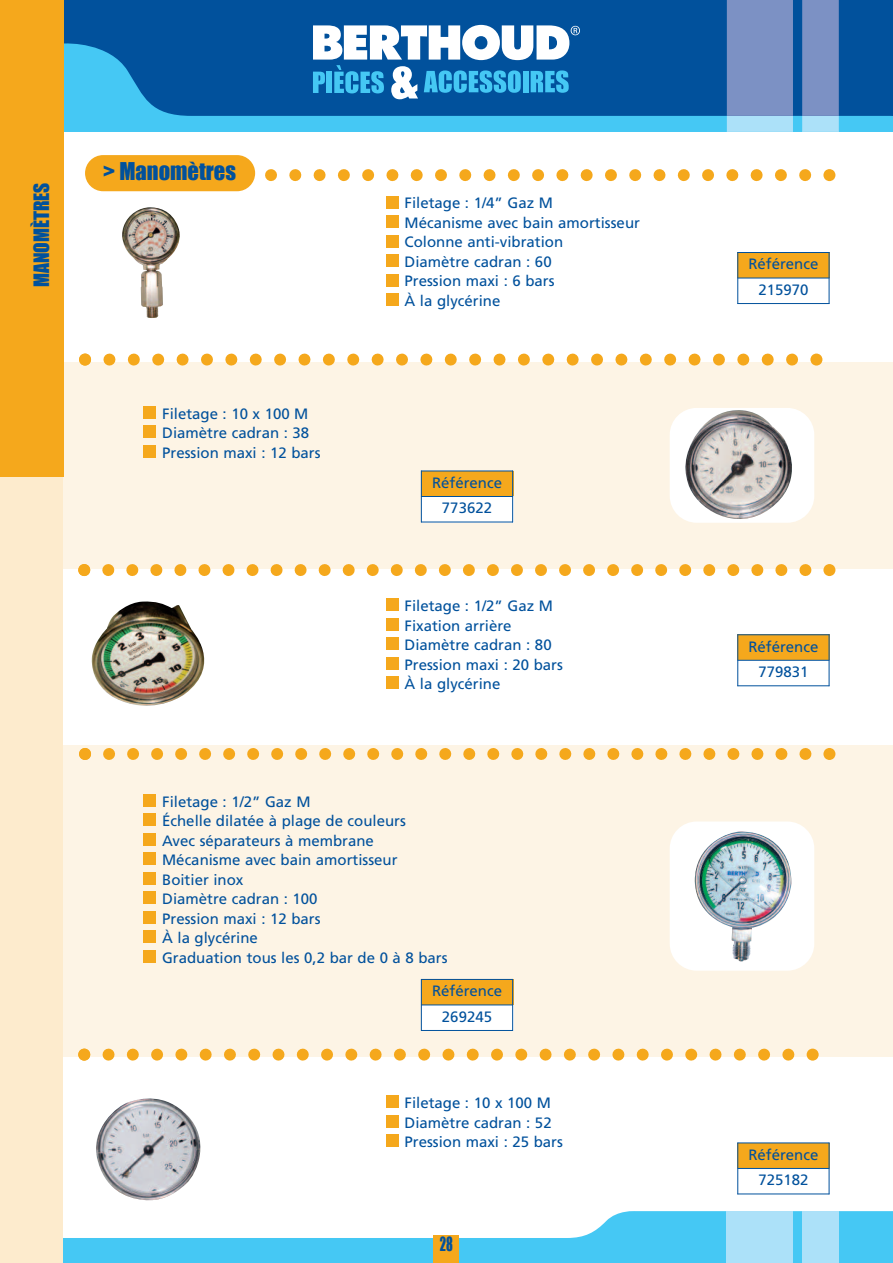
<style>
.page{position:relative;width:893px;height:1263px;background:#fff}
.page>*{position:absolute;margin:0;border:0;box-sizing:border-box;transform-origin:0 0}
.t1{font:22.5px "Impact";color:#01519c}
.t2{font:19.5px "Impact";color:#01519c}
.t3{font:18px "Impact";color:#01519c;scale:.7 1}
.t4{font:15px/19.5px "Frutiger";color:#01519c}
</style>
<div class="page">
<div style="left:0;top:745px;width:893px;height:311px;background:#fdf4e5"></div>
<div style="left:0;top:0;width:893px;height:132px;background:#45c8f4"></div>
<svg style="left:64px;top:0;width:829px;height:116px;background:#065aa2"></svg>
<svg style="left:62px;top:1210px;width:831px;height:53px;fill:#45c8f4"></svg>
<svg style="left:727px;top:116px;width:66px;height:16px"></svg>
<div style="left:727px;top:0;width:66px;height:116px;background:#7c91c4"></div>
<svg style="left:802px;top:116px;width:37px;height:16px"></svg>
<div style="left:802px;top:0;width:37px;height:116px;background:#7c91c4"></div>
<div style="left:727px;top:1211px;width:66px;height:52px;background:#ace1f9"></div>
<div style="left:802px;top:1211px;width:37px;height:52px;background:#ace1f9"></div>
<div style="left:0;top:363px;width:893px;height:206px;background:#fdf4e5"></div>
<svg style="left:79px;top:354px;width:725px;height:12px"></svg>
<svg style="left:810px;top:354px;width:12px;height:12px"></svg>
<svg style="left:253px;top:169px;width:559px;height:12px"></svg>
<svg style="left:823px;top:169px;width:12px;height:12px"></svg>
<div style="left:0;top:134px;width:62px;height:1129px;background:#fdebcd"></div>
<div style="left:85px;top:155px;width:170px;height:36px;background:#f5a81c;border-radius:18px"></div>
<div style="left:386px;top:293px;width:12px;height:13px;background:#f5a81c"></div>
<div style="left:386px;top:274px;width:12px;height:12px;background:#f5a81c"></div>
<div style="left:386px;top:254px;width:12px;height:13px;background:#f5a81c"></div>
<div style="left:386px;top:235px;width:12px;height:12px;background:#f5a81c"></div>
<div style="left:386px;top:215px;width:12px;height:13px;background:#f5a81c"></div>
<div style="left:386px;top:196px;width:12px;height:12px;background:#f5a81c"></div>
<img style="left:122px;top:207px;width:57px;height:111px">
<div style="left:670px;top:408px;width:144px;height:115px;background:#fff;border-radius:27px"></div>
<img style="left:685px;top:410px;width:107px;height:109px">
<svg style="left:78px;top:564px;width:734px;height:12px"></svg>
<svg style="left:823px;top:564px;width:12px;height:12px"></svg>
<div style="left:386px;top:676px;width:12px;height:13px;background:#f5a81c"></div>
<div style="left:386px;top:657px;width:12px;height:13px;background:#f5a81c"></div>
<div style="left:386px;top:637px;width:12px;height:13px;background:#f5a81c"></div>
<div style="left:386px;top:618px;width:12px;height:13px;background:#f5a81c"></div>
<div style="left:386px;top:598px;width:12px;height:13px;background:#f5a81c"></div>
<img style="left:91px;top:601px;width:113px;height:105px">
<div style="left:143px;top:445px;width:13px;height:12px;background:#f5a81c"></div>
<div style="left:143px;top:425px;width:13px;height:13px;background:#f5a81c"></div>
<div style="left:143px;top:406px;width:13px;height:12px;background:#f5a81c"></div>
<svg style="left:79px;top:748px;width:733px;height:12px"></svg>
<svg style="left:823px;top:748px;width:12px;height:12px"></svg>
<div style="left:670px;top:821px;width:144px;height:150px;background:#fff;border-radius:27px"></div>
<img style="left:695px;top:831px;width:96px;height:130px">
<div style="left:143px;top:930px;width:13px;height:13px;background:#f5a81c"></div>
<div style="left:143px;top:911px;width:13px;height:13px;background:#f5a81c"></div>
<div style="left:143px;top:891px;width:13px;height:13px;background:#f5a81c"></div>
<div style="left:143px;top:872px;width:13px;height:13px;background:#f5a81c"></div>
<div style="left:143px;top:852px;width:13px;height:13px;background:#f5a81c"></div>
<div style="left:143px;top:833px;width:13px;height:13px;background:#f5a81c"></div>
<div style="left:143px;top:813px;width:13px;height:13px;background:#f5a81c"></div>
<div style="left:143px;top:794px;width:13px;height:13px;background:#f5a81c"></div>
<div style="left:143px;top:950px;width:13px;height:13px;background:#f5a81c"></div>
<div style="left:434px;top:1235px;width:25px;height:28px;background:#f5a81c"></div>
<div style="left:0;top:0;width:64px;height:476px;background:#f5a81c"></div>
<div style="left:737px;top:252px;width:92px;height:26px;background:#f5a81c"></div>
<hr style="left:737px;top:252px;width:1px;height:52px;background:#01519c">
<hr style="left:829px;top:252px;width:1px;height:52px;background:#01519c">
<hr style="left:737px;top:252px;width:92px;height:1px;background:#01519c">
<hr style="left:737px;top:278px;width:92px;height:1px;background:#01519c">
<hr style="left:737px;top:303px;width:92px;height:1px;background:#01519c">
<div style="left:737px;top:634px;width:92px;height:26px;background:#f5a81c"></div>
<hr style="left:737px;top:634px;width:1px;height:52px;background:#01519c">
<hr style="left:829px;top:634px;width:1px;height:52px;background:#01519c">
<hr style="left:737px;top:634px;width:92px;height:1px;background:#01519c">
<hr style="left:737px;top:660px;width:92px;height:1px;background:#01519c">
<hr style="left:737px;top:685px;width:92px;height:1px;background:#01519c">
<svg style="left:78px;top:1048px;width:723px;height:12px"></svg>
<svg style="left:807px;top:1048px;width:12px;height:12px"></svg>
<div style="left:386px;top:1134px;width:12px;height:13px;background:#f5a81c"></div>
<div style="left:386px;top:1115px;width:12px;height:12px;background:#f5a81c"></div>
<div style="left:386px;top:1095px;width:12px;height:13px;background:#f5a81c"></div>
<img style="left:96px;top:1098px;width:105px;height:102px">
<div style="left:737px;top:1142px;width:92px;height:26px;background:#f5a81c"></div>
<hr style="left:737px;top:1142px;width:1px;height:52px;background:#01519c">
<hr style="left:829px;top:1142px;width:1px;height:52px;background:#01519c">
<hr style="left:737px;top:1142px;width:92px;height:1px;background:#01519c">
<hr style="left:737px;top:1168px;width:92px;height:1px;background:#01519c">
<hr style="left:737px;top:1193px;width:92px;height:1px;background:#01519c">
<div style="left:421px;top:471px;width:92px;height:25px;background:#f5a81c"></div>
<div style="left:421px;top:496px;width:92px;height:26px;background:#fff"></div>
<hr style="left:421px;top:471px;width:1px;height:51px;background:#01519c">
<hr style="left:512px;top:471px;width:1px;height:51px;background:#01519c">
<hr style="left:421px;top:471px;width:92px;height:1px;background:#01519c">
<hr style="left:421px;top:496px;width:92px;height:1px;background:#01519c">
<hr style="left:421px;top:522px;width:92px;height:1px;background:#01519c">
<div style="left:421px;top:979px;width:92px;height:26px;background:#f5a81c"></div>
<div style="left:421px;top:1005px;width:92px;height:26px;background:#fff"></div>
<hr style="left:421px;top:979px;width:1px;height:52px;background:#01519c">
<hr style="left:512px;top:979px;width:1px;height:52px;background:#01519c">
<hr style="left:421px;top:979px;width:92px;height:1px;background:#01519c">
<hr style="left:421px;top:1004px;width:92px;height:1px;background:#01519c">
<hr style="left:421px;top:1030px;width:92px;height:1px;background:#01519c">
<svg style="left:313px;top:25px;width:267px;height:74px;background:#69a4ce"></svg>
<h2 class="t2" style="left:29px;top:287px;width:106px;rotate:-90deg">MANOMÈTRES</h2>
<h1 class="t1" style="left:103px;top:158px;width:134px">&gt; Manomètres</h1>
<p class="t4" style="left:162px;top:405px;width:160px">Filetage : 10 x 100 M<br>Diamètre cadran : 38<br>Pression maxi : 12 bars</p>
<p class="t4" style="left:405px;top:195px;width:237px">Filetage : 1/4” Gaz M<br>Mécanisme avec bain amortisseur<br>Colonne anti-vibration<br>Diamètre cadran : 60<br>Pression maxi : 6 bars<br>À la glycérine</p>
<p class="t4" style="left:432px;top:471px;width:72px;line-height:25.5px;text-align:center">Référence<br>773622</p>
<p class="t4" style="left:405px;top:597px;width:160px">Filetage : 1/2” Gaz M<br>Fixation arrière<br>Diamètre cadran : 80<br>Pression maxi : 20 bars<br>À la glycérine</p>
<p class="t4" style="left:162px;top:793px;width:287px">Filetage : 1/2” Gaz M<br>Échelle dilatée à plage de couleurs<br>Avec séparateurs à membrane<br>Mécanisme avec bain amortisseur<br>Boitier inox<br>Diamètre cadran : 100<br>Pression maxi : 12 bars<br>À la glycérine<br>Graduation tous les 0,2 bar de 0 à 8 bars</p>
<p class="t4" style="left:432px;top:979px;width:72px;line-height:25.5px;text-align:center">Référence<br>269245</p>
<p class="t4" style="left:405px;top:1094px;width:160px">Filetage : 10 x 100 M<br>Diamètre cadran : 52<br>Pression maxi : 25 bars</p>
<p class="t3" style="left:440px;top:1233px;width:20px">28</p>
<p class="t4" style="left:748px;top:252px;width:72px;line-height:25.5px;text-align:center">Référence<br>215970</p>
<p class="t4" style="left:748px;top:635px;width:72px;line-height:25.5px;text-align:center">Référence<br>779831</p>
<p class="t4" style="left:748px;top:1143px;width:72px;line-height:25.5px;text-align:center">Référence<br>725182</p>
</div>
